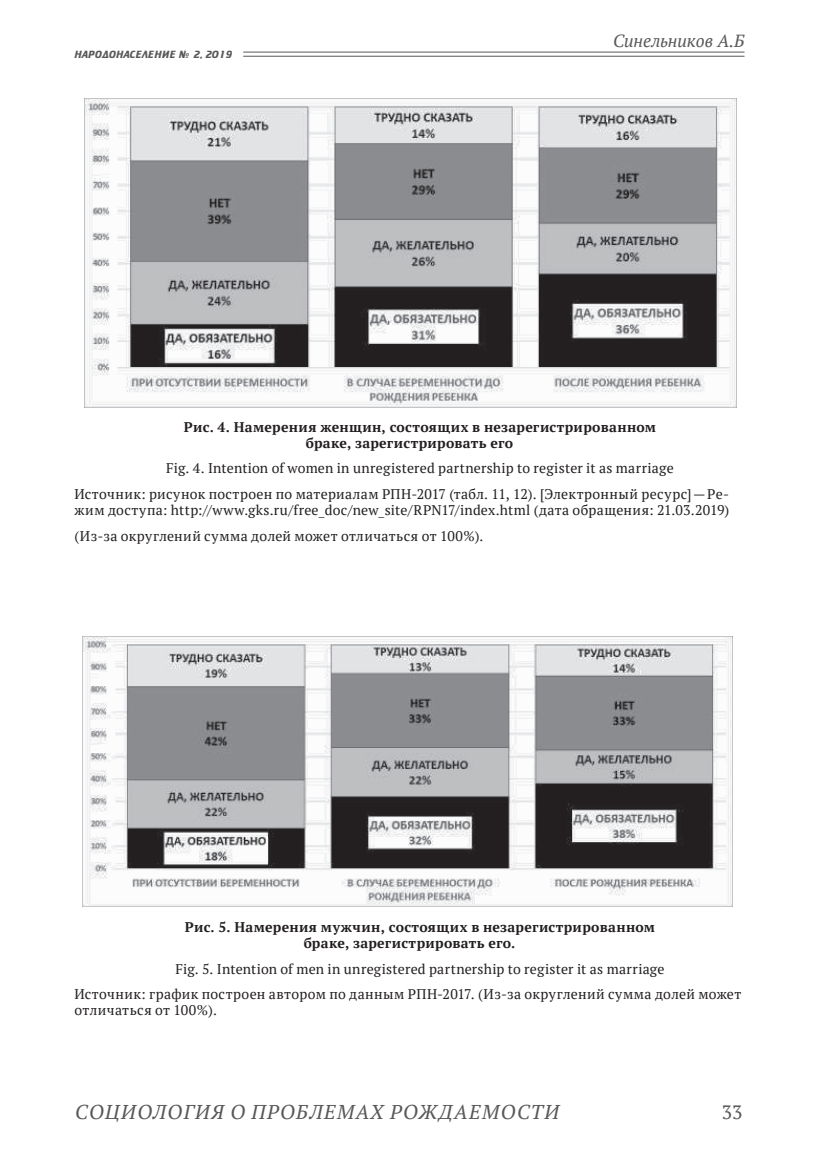
<style>
.page{position:relative;width:819px;height:1166px;background:#fff}
.page>*{position:absolute;margin:0;border:0;box-sizing:border-box;transform-origin:0 0}
.t1{font:italic 19.95px "PT Serif";letter-spacing:.08em;color:#57585a}
.t2{font:19.25px "PT Serif";color:#57585a}
.t3{font:italic 17.5px "PT Serif";letter-spacing:-.005em;color:#57585a}
.t4{font:14px/25.7px "PT Serif";letter-spacing:.02em;color:#231f20}
.t5{font:700 14px/15.8px "PT Serif";letter-spacing:.025em;color:#231f20}
.t6{font:10.5px "Cricket Bold C";color:#57585a}
</style>
<div class="page">
<hr style="left:243px;top:52px;width:501px;height:1px;background:#57585a">
<hr style="left:243px;top:56px;width:501px;height:1px;background:#57585a">
<img style="left:84px;top:98px;width:652px;height:309px">
<img style="left:83px;top:636px;width:649px;height:270px">
<p class="t6" style="left:74px;top:49px;width:160px">НАРОДОНАСЕЛЕНИЕ № 2, 2019</p>
<p class="t3" style="left:613px;top:29px;width:133px">Синельников А.Б</p>
<p class="t5" style="left:306px;top:419px;width:352px;text-indent:-122px">Рис. 4. Намерения женщин, состоящих в незарегистрированном браке, зарегистрировать его</p>
<p class="t4" style="left:74px;top:455px;width:656px;text-indent:92px">Fig. 4. Intention of women in unregistered partnership to register it as marriage<br>Источник: рисунок построен по материалам РПН‑2017 (табл. 11, 12). [Электронный ресурс]— Ре-</p>
<p class="t4" style="left:74px;top:497px;width:656px">жим доступа: http://www.gks.ru/free_doc/new_site/RPN17/index.html (дата обращения: 21.03.2019) (Из-за округлений сумма долей может отличаться от 100%).</p>
<p class="t5" style="left:304px;top:919px;width:353px;text-indent:-119px">Рис. 5. Намерения мужчин, состоящих в незарегистрированном браке, зарегистрировать его.</p>
<p class="t4" style="left:74px;top:956px;width:668px;text-indent:101px">Fig. 5. Intention of men in unregistered partnership to register it as marriage<br>Источник: график построен автором по данным РПН‑2017. (Из-за округлений сумма долей может</p>
<p class="t4" style="left:74px;top:997px;width:144px">отличаться от 100%).</p>
<h1 class="t1" style="left:75px;top:1099px;width:485px">СОЦИОЛОГИЯ О ПРОБЛЕМАХ РОЖДАЕМОСТИ</h1>
<h2 class="t2" style="left:721px;top:1100px;width:22px">33</h2>
</div>
